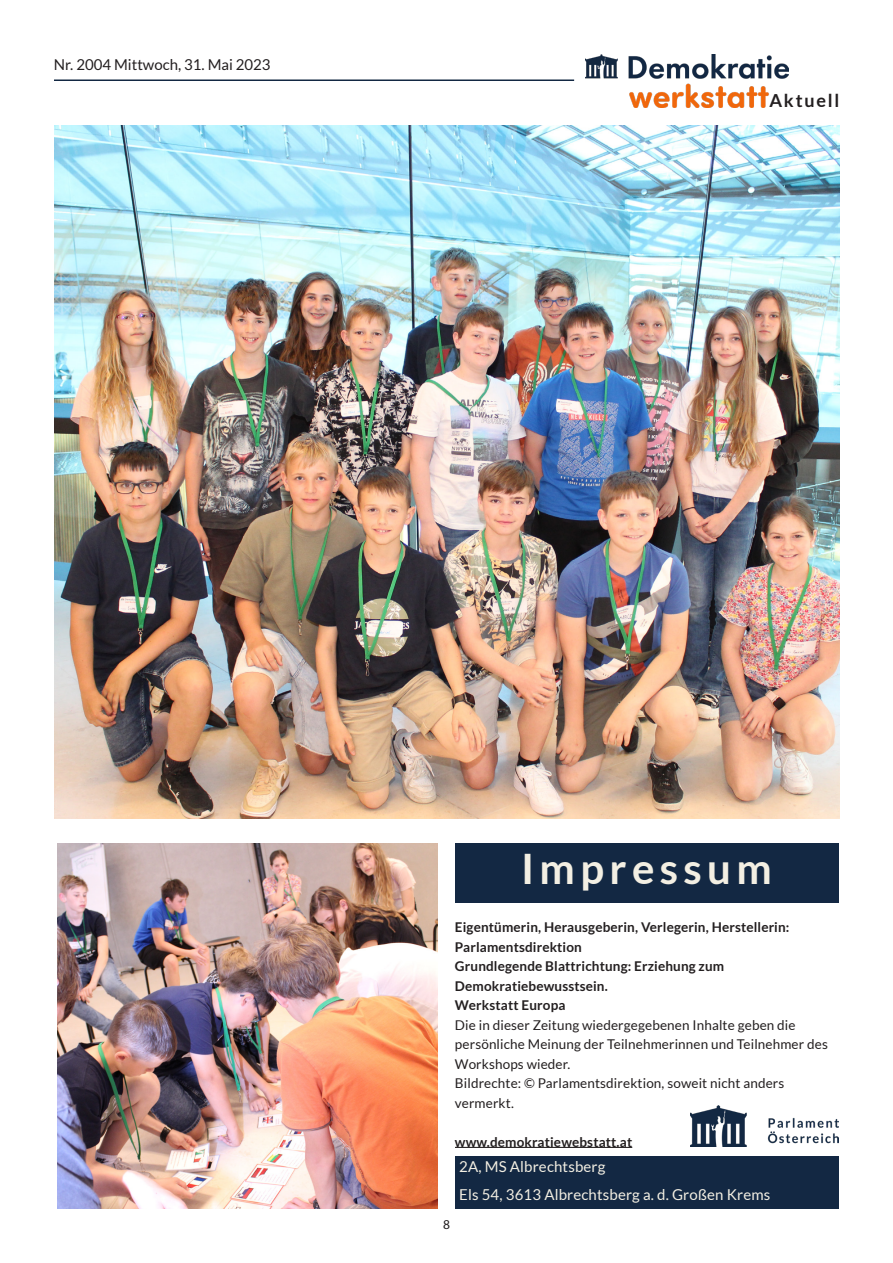
<style>
.page{position:relative;width:893px;height:1263px;background:#fff}
.page>*{position:absolute;margin:0;border:0;box-sizing:border-box;transform-origin:0 0}
.t1{font:700 42px "Lato";letter-spacing:.13em;color:#f3efe3}
.t2{font:700 18px "Lato";letter-spacing:.1em;color:#231f20}
.t3{font:15px "Lato";letter-spacing:.01em;color:#f3efe3}
.t4{font:15px "Lato";color:#231f20}
.t5{font:13.5px/19.5px "Lato";letter-spacing:.01em;color:#231f20}
.t6{font:700 13.5px/19.5px "Lato";letter-spacing:.01em;color:#231f20}
.t7{font:13.5px "Myriad Pro";color:#231f20}
</style>
<div class="page">
<hr style="left:54px;top:79px;width:520px;height:2px;background:#132843">
<img style="left:586px;top:54px;width:203px;height:53px">
<img style="left:54px;top:126px;width:785px;height:693px">
<img style="left:58px;top:843px;width:380px;height:366px">
<hr style="left:455px;top:1147px;width:177px;height:1px;background:#231f20">
<div style="left:455px;top:843px;width:383px;height:59px;background:#132843"></div>
<div style="left:455px;top:1156px;width:384px;height:53px;background:#132843"></div>
<img style="left:691px;top:1105px;width:148px;height:41px">
<p class="t4" style="left:54px;top:56px;width:218px">Nr. 2004 Mittwoch, 31. Mai 2023</p>
<h2 class="t2" style="left:769px;top:90px;width:72px">Aktuell</h2>
<p class="t1" style="left:521px;top:845px;width:252px">Impressum</p>
<p class="t6" style="left:455px;top:917px;width:336px">Eigentümerin, Herausgeberin, Verlegerin, Herstellerin:<br>Parlamentsdirektion</p>
<p class="t6" style="left:455px;top:956px;width:271px">Grundlegende Blattrichtung: Erziehung zum<br>Demokratiebewusstsein.</p>
<p class="t6" style="left:455px;top:995px;width:112px">Werkstatt Europa</p>
<p class="t5" style="left:455px;top:1015px;width:374px">Die in dieser Zeitung wiedergegebenen Inhalte geben die persönliche Meinung der Teilnehmerinnen und Teilnehmer des<br>Workshops wieder.</p>
<p class="t5" style="left:455px;top:1073px;width:331px">Bildrechte: © Parlamentsdirektion, soweit nicht anders vermerkt.</p>
<p class="t6" style="left:455px;top:1132px;width:179px">www.demokratiewebstatt.at</p>
<p class="t7" style="left:443px;top:1216px;width:8px">8</p>
<p class="t3" style="left:459px;top:1159px;width:148px">2A, MS Albrechtsberg</p>
<p class="t3" style="left:459px;top:1186px;width:313px">Els 54, 3613 Albrechtsberg a. d. Großen Krems</p>
</div>
